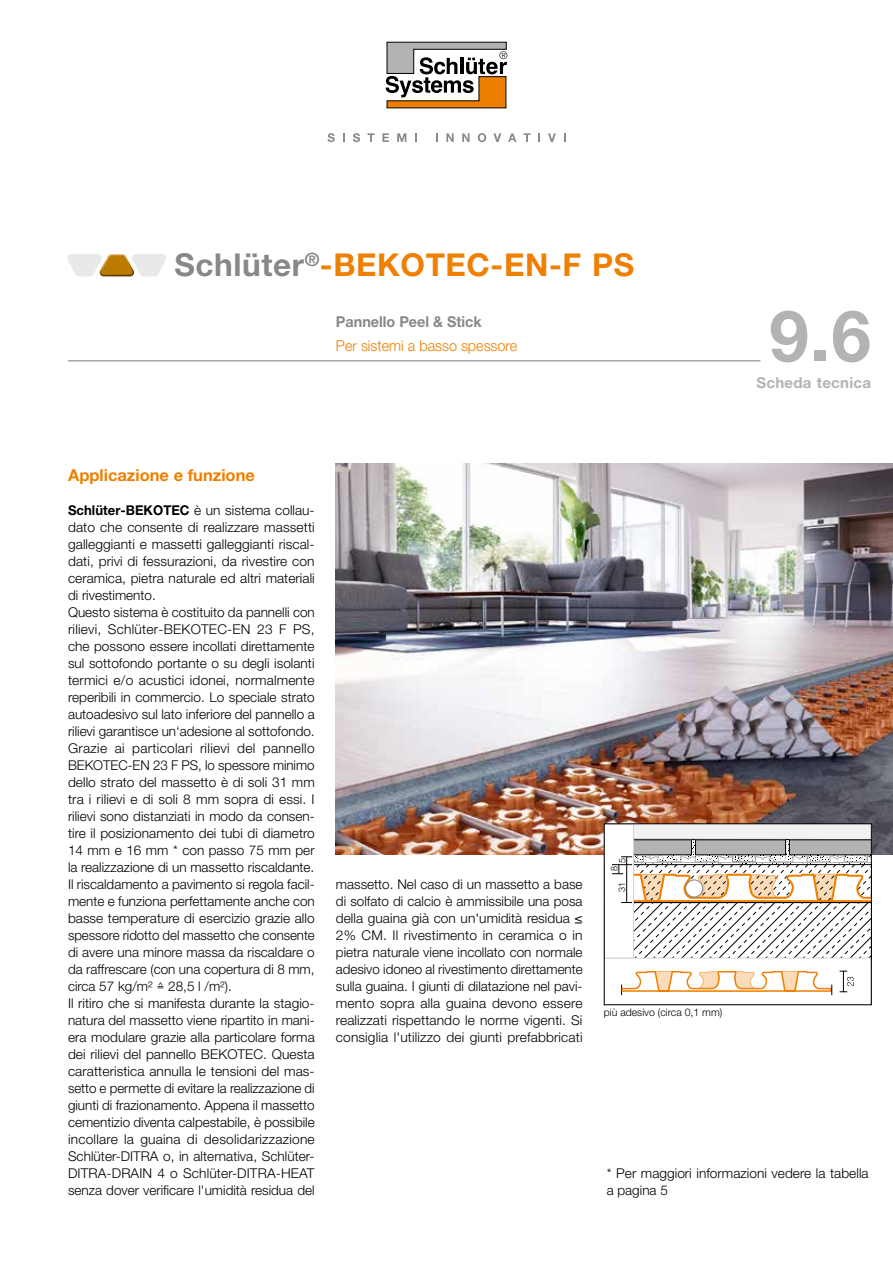
<style>
.page{position:relative;width:893px;height:1263px;background:#fff}
.page>*{position:absolute;margin:0;border:0;box-sizing:border-box;transform-origin:0 0}
.Datenblatt_Nr{font:700 71.25px "Helvetica Neue LT Pro";color:#b1b3b4}
.Titel{font:700 31.5px "Helvetica Neue LT Pro";letter-spacing:.02em;color:#ee7f00}
.Überschrift{font:700 16.5px "Helvetica Neue LT Pro";color:#ee7f00}
.Untertitel_2{font:300 15px "Helvetica Neue LT Pro";color:#ee7f00;scale:.96 1}
.Untertitel_1{font:700 15px "Helvetica Neue LT Pro";color:#87888a;scale:.96 1}
.Datenblatt_Sprachen{font:700 15px "Helvetica Neue LT Pro";letter-spacing:.02em;color:#b1b3b4}
.Fließtext{font:300 13.5px/17px "Helvetica Neue LT Pro";color:#000;text-align:justify}
.Material_und_Länge_7pt{font:300 10.5px "Helvetica Neue LT Pro";color:#000}
.t1{font:300 9.15px "Helvetica Neue LT Pro";color:#000}
.s1{color:#87888a}
.s2{font-weight:700}
</style>
<div class="page">
<img style="left:336px;top:463px;width:557px;height:392px">
<svg style="left:606px;top:825px;width:264px;height:171px"></svg>
<div style="left:604px;top:823px;width:268px;height:182px;border:1px solid #000"></div>
<svg style="left:386px;top:42px;width:121px;height:66px"></svg>
<svg style="left:328px;top:133px;width:7px;height:9px"></svg>
<svg style="left:343px;top:133px;width:2px;height:9px"></svg>
<svg style="left:353px;top:133px;width:7px;height:9px"></svg>
<svg style="left:367px;top:133px;width:7px;height:9px"></svg>
<svg style="left:382px;top:133px;width:7px;height:9px"></svg>
<svg style="left:397px;top:133px;width:9px;height:9px"></svg>
<svg style="left:415px;top:133px;width:2px;height:9px"></svg>
<svg style="left:436px;top:133px;width:2px;height:9px"></svg>
<svg style="left:446px;top:133px;width:8px;height:9px"></svg>
<svg style="left:462px;top:133px;width:7px;height:9px"></svg>
<svg style="left:478px;top:133px;width:8px;height:9px"></svg>
<svg style="left:494px;top:133px;width:7px;height:9px"></svg>
<svg style="left:508px;top:133px;width:8px;height:9px"></svg>
<svg style="left:523px;top:133px;width:7px;height:9px"></svg>
<svg style="left:538px;top:133px;width:2px;height:9px"></svg>
<svg style="left:548px;top:133px;width:8px;height:9px"></svg>
<hr style="left:68px;top:360px;width:692px;height:1px;background:#87888a">
<svg style="left:67px;top:254px;width:99px;height:22px"></svg>
<p class="Titel" style="left:174px;top:246px;width:461px"><span class="s1">Schlüter</span><sup>®</sup>-BEKOTEC-EN-F PS</p>
<p class="Untertitel_1" style="left:336px;top:313px;width:153px">Pannello Peel &amp; Stick</p>
<p class="Untertitel_2" style="left:336px;top:336px;width:190px">Per sistemi a basso spessore</p>
<p class="Datenblatt_Nr" style="left:769px;top:292px;width:103px">9.6</p>
<p class="Datenblatt_Sprachen" style="left:756px;top:373px;width:116px">Scheda tecnica</p>
<p class="Überschrift" style="left:68px;top:464px;width:188px">Applicazione e funzione</p>
<p class="Fließtext" style="left:68px;top:501px;width:248px"><span class="s2">Schlüter-BEKOTEC</span> è un sistema collau&shy;dato che consente di realizzare massetti galleggianti e massetti galleggianti riscal&shy;dati, privi di fessurazioni, da rivestire con ceramica, pietra naturale ed altri materiali di rivestimento.</p>
<p class="Fließtext" style="left:68px;top:603px;width:248px">Questo sistema è costituito da pannelli con rilievi, Schlüter-BEKOTEC-EN 23 F PS, che possono essere incollati direttamente sul sottofondo portante o su degli isolanti termici e/o acustici idonei, normalmente reperibili in commercio. Lo speciale strato autoadesivo sul lato inferiore del pannello a rilievi garantisce un‘adesione al sottofondo.</p>
<p class="Fließtext" style="left:68px;top:739px;width:248px">Grazie ai particolari rilievi del pannello BEKOTEC-EN 23 F PS, lo spessore minimo dello strato del massetto è di soli 31 mm tra i rilievi e di soli 8 mm sopra di essi. I rilievi sono distanziati in modo da consen&shy;tire il posizionamento dei tubi di diametro 14 mm e 16 mm * con passo 75 mm per la realizzazione di un massetto riscaldante.</p>
<p class="Fließtext" style="left:68px;top:875px;width:248px">Il riscaldamento a pavimento si regola facil&shy;mente e funziona perfettamente anche con basse temperature di esercizio grazie allo spessore ridotto del massetto che consente di avere una minore massa da riscaldare o da raffrescare (con una copertura di 8 mm, circa 57 kg/m² ≙ 28,5 l /m²).</p>
<p class="Fließtext" style="left:68px;top:994px;width:248px">Il ritiro che si manifesta durante la stagio&shy;natura del massetto viene ripartito in mani&shy;era modulare grazie alla particolare forma dei rilievi del pannello BEKOTEC. Questa caratteristica annulla le tensioni del mas&shy;setto e permette di evitare la realizzazione di giunti di frazionamento. Appena il massetto cementizio diventa calpestabile, è possibile incollare la guaina di desolidarizzazione Schlüter-DITRA o, in alternativa, Schlüter-DITRA-DRAIN 4 o Schlüter-DITRA-HEAT senza dover verificare l'umidità residua del</p>
<p class="Fließtext" style="left:336px;top:875px;width:248px">massetto. Nel caso di un massetto a base di solfato di calcio è ammissibile una posa della guaina già con un'umidità residua ≤ 2% CM. Il rivestimento in ceramica o in pietra naturale viene incollato con normale adesivo idoneo al rivestimento direttamente sulla guaina. I giunti di dilatazione nel pavi&shy;mento sopra alla guaina devono essere realizzati rispettando le norme vigenti. Si consiglia l'utilizzo dei giunti prefabbricati</p>
<p class="t1" style="left:616px;top:863px;width:7px;rotate:-90deg">5</p>
<p class="t1" style="left:609px;top:871px;width:7px;rotate:-90deg">8</p>
<p class="t1" style="left:616px;top:892px;width:12px;rotate:-90deg">31</p>
<p class="Material_und_Länge_7pt" style="left:604px;top:1005px;width:120px">più adesivo (circa 0,1 mm)</p>
<p class="Fließtext" style="left:607px;top:1164px;width:263px">* Per maggiori informazioni vedere la tabella a pagina 5</p>
</div>
